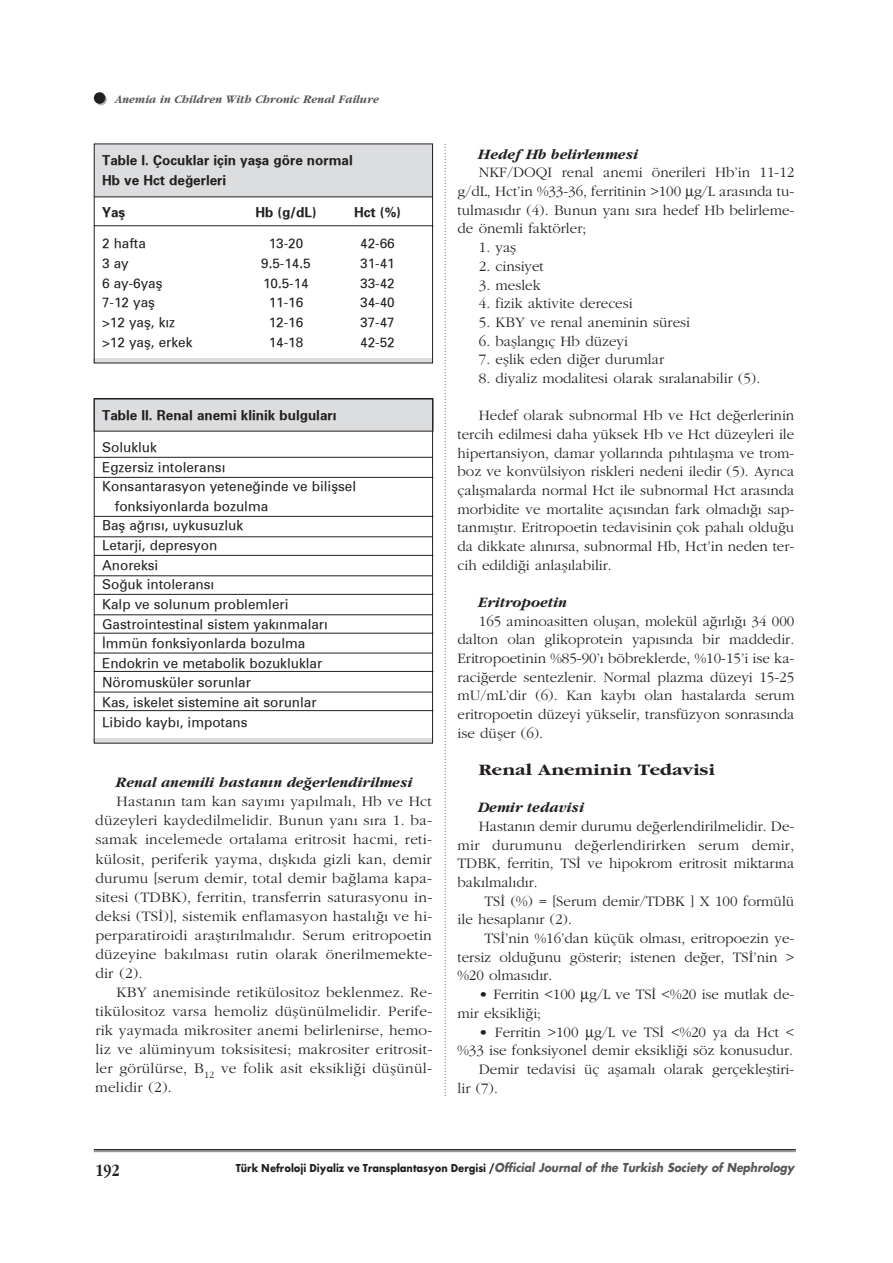
<style>
.page{position:relative;width:893px;height:1263px;background:#fff}
.page>*{position:absolute;margin:0;border:0;box-sizing:border-box;transform-origin:0 0}
.t1{font:18px "Garamond T Bold";color:#231f20;scale:.8 1}
.t2{font:16.5px "Garamond T Bold";color:#231f20;scale:1.2 1}
.t3{font:15px/19px "Garamond T";color:#231f20;text-align:justify}
.t4{font:italic 15px "Garamond T Bold";color:#231f20}
.t5{font:13.5px "Univers Turk";color:#231f20}
.t6{font:13.5px/19.8px "Univers Turk B";color:#231f20}
.t7{font:italic 700 12px "Futura";color:#57585a;scale:.9 1}
.t8{font:italic 12px "Garamond T Bold";color:#57585a}
.s1{font-style:normal;color:#231f20}
</style>
<div class="page">
<hr style="left:94px;top:1150px;width:701px;height:2px;background:#939598">
<hr style="left:94px;top:1149px;width:701px;height:1px;background:#231f20">
<svg style="left:95px;top:94px;width:12px;height:11px"></svg>
<div style="left:94px;top:92px;width:11px;height:12px;background:#231f20;border-radius:50%"></div>
<svg style="left:445px;top:144px;width:1px;height:952px"></svg>
<div style="left:94px;top:144px;width:338px;height:53px;background:#dcdddf"></div>
<div style="left:94px;top:358px;width:338px;height:5px;background:#dcdddf"></div>
<hr style="left:94px;top:197px;width:338px;height:1px;background:#231f20">
<hr style="left:94px;top:225px;width:339px;height:1px;background:#231f20">
<div style="left:95px;top:399px;width:337px;height:32px;background:#dcdddf"></div>
<div style="left:94px;top:398px;width:339px;height:34px;border:1px solid #231f20"></div>
<hr style="left:94px;top:738px;width:338px;height:4px;background:#dcdddf">
<hr style="left:94px;top:457px;width:338px;height:1px;background:#231f20">
<hr style="left:94px;top:477px;width:339px;height:1px;background:#231f20">
<hr style="left:94px;top:536px;width:338px;height:1px;background:#231f20">
<hr style="left:94px;top:555px;width:339px;height:1px;background:#231f20">
<hr style="left:94px;top:575px;width:338px;height:1px;background:#231f20">
<hr style="left:94px;top:594px;width:339px;height:1px;background:#231f20">
<hr style="left:94px;top:614px;width:338px;height:1px;background:#231f20">
<hr style="left:94px;top:633px;width:339px;height:1px;background:#231f20">
<hr style="left:94px;top:653px;width:338px;height:1px;background:#231f20">
<hr style="left:94px;top:671px;width:339px;height:1px;background:#231f20">
<hr style="left:94px;top:692px;width:338px;height:1px;background:#231f20">
<hr style="left:94px;top:710px;width:339px;height:1px;background:#231f20">
<hr style="left:94px;top:516px;width:339px;height:1px;background:#231f20">
<p class="t8" style="left:116px;top:95px;width:266px">Anemia in Children With Chronic Renal Failure</p>
<p class="t6" style="left:102px;top:150px;width:252px">Table I. Çocuklar için yafla göre normal<br>Hb ve Hct de¤erleri</p>
<p class="t6" style="left:102px;top:202px;width:25px">Yafl</p>
<p class="t6" style="left:255px;top:202px;width:63px">Hb (g/dL)</p>
<p class="t6" style="left:354px;top:202px;width:48px">Hct (%)</p>
<p class="t5" style="left:102px;top:235px;width:45px">2 hafta</p>
<p class="t5" style="left:269px;top:235px;width:36px">13-20</p>
<p class="t5" style="left:360px;top:235px;width:36px">42-66</p>
<p class="t5" style="left:102px;top:255px;width:28px">3 ay</p>
<p class="t5" style="left:261px;top:255px;width:51px">9.5-14.5</p>
<p class="t5" style="left:360px;top:255px;width:36px">31-41</p>
<p class="t5" style="left:102px;top:275px;width:62px">6 ay-6yafl</p>
<p class="t5" style="left:263px;top:275px;width:47px">10.5-14</p>
<p class="t5" style="left:360px;top:275px;width:36px">33-42</p>
<p class="t5" style="left:102px;top:294px;width:54px">7-12 yafl</p>
<p class="t5" style="left:269px;top:294px;width:36px">11-16</p>
<p class="t5" style="left:360px;top:294px;width:36px">34-40</p>
<p class="t5" style="left:102px;top:314px;width:75px">&gt;12 yafl, k›z</p>
<p class="t5" style="left:269px;top:314px;width:36px">12-16</p>
<p class="t5" style="left:360px;top:314px;width:36px">37-47</p>
<p class="t5" style="left:102px;top:333px;width:92px">&gt;12 yafl, erkek</p>
<p class="t5" style="left:269px;top:333px;width:36px">14-18</p>
<p class="t5" style="left:360px;top:333px;width:36px">42-52</p>
<p class="t6" style="left:102px;top:405px;width:236px">Table II. Renal anemi klinik bulgular›</p>
<p class="t5" style="left:102px;top:439px;width:56px">Solukluk</p>
<p class="t5" style="left:102px;top:458px;width:125px">Egzersiz intolerans›</p>
<p class="t5" style="left:102px;top:478px;width:255px">Konsantarasyon yetene¤inde ve biliflsel</p>
<p class="t5" style="left:115px;top:498px;width:155px">fonksiyonlarda bozulma</p>
<p class="t5" style="left:102px;top:517px;width:143px">Bafl a¤r›s›, uykusuzluk</p>
<p class="t5" style="left:102px;top:537px;width:117px">Letarji, depresyon</p>
<p class="t5" style="left:102px;top:556px;width:58px">Anoreksi</p>
<p class="t5" style="left:102px;top:576px;width:114px">So¤uk intolerans›</p>
<p class="t5" style="left:102px;top:596px;width:188px">Kalp ve solunum problemleri</p>
<p class="t5" style="left:102px;top:615px;width:227px">Gastrointestinal sistem yak›nmalar›</p>
<p class="t5" style="left:102px;top:635px;width:205px">‹mmün fonksiyonlarda bozulma</p>
<p class="t5" style="left:102px;top:655px;width:222px">Endokrin ve metabolik bozukluklar</p>
<p class="t5" style="left:102px;top:674px;width:150px">Nöromusküler sorunlar</p>
<p class="t5" style="left:102px;top:694px;width:216px">Kas, iskelet sistemine ait sorunlar</p>
<p class="t5" style="left:102px;top:713px;width:147px">Libido kayb›, impotans</p>
<p class="t4" style="left:117px;top:777px;width:298px">Renal anemili hastan›n de¤erlendirilmesi</p>
<p class="t3" style="left:95px;top:794px;width:338px;text-indent:21px">Hastan›n tam kan say›m› yap›lmal›, Hb ve Hct düzeyleri kaydedilmelidir. Bunun yan› s›ra 1. ba&shy;samak incelemede ortalama eritrosit hacmi, reti&shy;külosit, periferik yayma, d›flk›da gizli kan, demir durumu [serum demir, total demir ba¤lama kapa&shy;sitesi (TDBK), ferritin, transferrin saturasyonu in&shy;deksi (TS‹)], sistemik enflamasyon hastal›¤› ve hi&shy;perparatiroidi araflt›r›lmal›d›r. Serum eritropoetin düzeyine bak›lmas› rutin olarak önerilmemekte&shy;dir (2).</p>
<p class="t3" style="left:95px;top:984px;width:338px;text-indent:21px">KBY anemisinde retikülositoz beklenmez. Re&shy;tikülositoz varsa hemoliz düflünülmelidir. Perife&shy;rik yaymada mikrositer anemi belirlenirse, hemo&shy;liz ve alüminyum toksisitesi; makrositer eritrosit&shy;ler görülürse, B<sub>12</sub> ve folik asit eksikli¤i düflünül&shy;melidir (2).</p>
<p class="t4" style="left:479px;top:149px;width:162px">Hedef Hb belirlenmesi</p>
<p class="t3" style="left:457px;top:165px;width:338px;text-indent:21px">NKF/DOQI renal anemi önerileri Hb’in 11-12 g/dL, Hct’in %33-36, ferritinin &gt;100 g/L aras›nda tu&shy;tulmas›d›r (4). Bunun yan› s›ra hedef Hb belirleme&shy;de önemli faktörler;</p>
<p class="t3" style="left:479px;top:240px;width:39px">1. yafl</p>
<p class="t3" style="left:479px;top:258px;width:66px">2. cinsiyet</p>
<p class="t3" style="left:479px;top:277px;width:63px">3. meslek</p>
<p class="t3" style="left:479px;top:296px;width:155px">4. fizik aktivite derecesi</p>
<p class="t3" style="left:479px;top:314px;width:213px">5. KBY ve renal aneminin süresi</p>
<p class="t3" style="left:479px;top:333px;width:151px">6. bafllang›ç Hb düzeyi</p>
<p class="t3" style="left:479px;top:352px;width:187px">7. efllik eden di¤er durumlar</p>
<p class="t3" style="left:479px;top:370px;width:283px">8. diyaliz modalitesi olarak s›ralanabilir (5).</p>
<p class="t3" style="left:457px;top:408px;width:338px;text-indent:21px">Hedef olarak subnormal Hb ve Hct de¤erlerinin tercih edilmesi daha yüksek Hb ve Hct düzeyleri ile hipertansiyon, damar yollar›nda p›ht›laflma ve trom&shy;boz ve konvülsiyon riskleri nedeni iledir (5). Ayr›ca çal›flmalarda normal Hct ile subnormal Hct aras›nda morbidite ve mortalite aç›s›ndan fark olmad›¤› sap&shy;tanm›flt›r. Eritropoetin tedavisinin çok pahal› oldu¤u da dikkate al›n›rsa, subnormal Hb, Hct’in neden ter&shy;cih edildi¤i anlafl›labilir.</p>
<p class="t4" style="left:479px;top:597px;width:91px">Eritropoetin</p>
<p class="t3" style="left:457px;top:613px;width:338px;line-height:18.6px;text-indent:21px">165 aminoasitten oluflan, molekül a¤›rl›¤› 34 000 dalton olan glikoprotein yap›s›nda bir maddedir.<br>Eritropoetinin %85-90’› böbreklerde, %10-15’i ise ka&shy;raci¤erde sentezlenir. Normal plazma düzeyi 15-25 mU/mL’dir (6). Kan kayb› olan hastalarda serum eritropoetin düzeyi yükselir, transfüzyon sonras›nda ise düfler (6).</p>
<p class="t2" style="left:479px;top:764px;width:198px">Renal Aneminin Tedavisi</p>
<p class="t4" style="left:479px;top:802px;width:108px">Demir tedavisi</p>
<p class="t3" style="left:457px;top:819px;width:338px;line-height:18.6px;text-indent:21px">Hastan›n demir durumu de¤erlendirilmelidir. De&shy;mir durumunu de¤erlendirirken serum demir, TDBK, ferritin, TS‹ ve hipokrom eritrosit miktar›na bak›lmal›d›r.</p>
<p class="t3" style="left:457px;top:893px;width:338px;text-indent:27px">TS‹ (%) = [Serum demir/TDBK ] X 100 formülü ile hesaplan›r (2).</p>
<p class="t3" style="left:457px;top:931px;width:338px;line-height:18.6px;text-indent:27px">TS‹’nin %16’dan küçük olmas›, eritropoezin ye&shy;tersiz oldu¤unu gösterir; istenen de¤er, TS‹’nin &gt; %20 olmas›d›r.</p>
<p class="t3" style="left:457px;top:987px;width:338px;text-indent:21px">• Ferritin &lt;100 g/L ve TS‹ &lt;%20 ise mutlak de&shy;mir eksikli¤i;</p>
<p class="t3" style="left:479px;top:1024px;width:317px">• Ferritin &gt;100 g/L ve TS‹ &lt;%20 ya da Hct &lt;</p>
<p class="t3" style="left:457px;top:1043px;width:337px">%33 ise fonksiyonel demir eksikli¤i söz konusudur.</p>
<p class="t3" style="left:479px;top:1061px;width:317px">Demir tedavisi üç aflamal› olarak gerçeklefltiri-</p>
<p class="t3" style="left:457px;top:1080px;width:42px">lir (7).</p>
<p class="t1" style="left:95px;top:1163px;width:32px">192</p>
<p class="t7" style="left:236px;top:1162px;width:622px"><span class="s1">Türk Nefroloji Diyaliz ve Transplantasyon Dergisi /</span>Official Journal of the Turkish Society of Nephrology</p>
</div>
